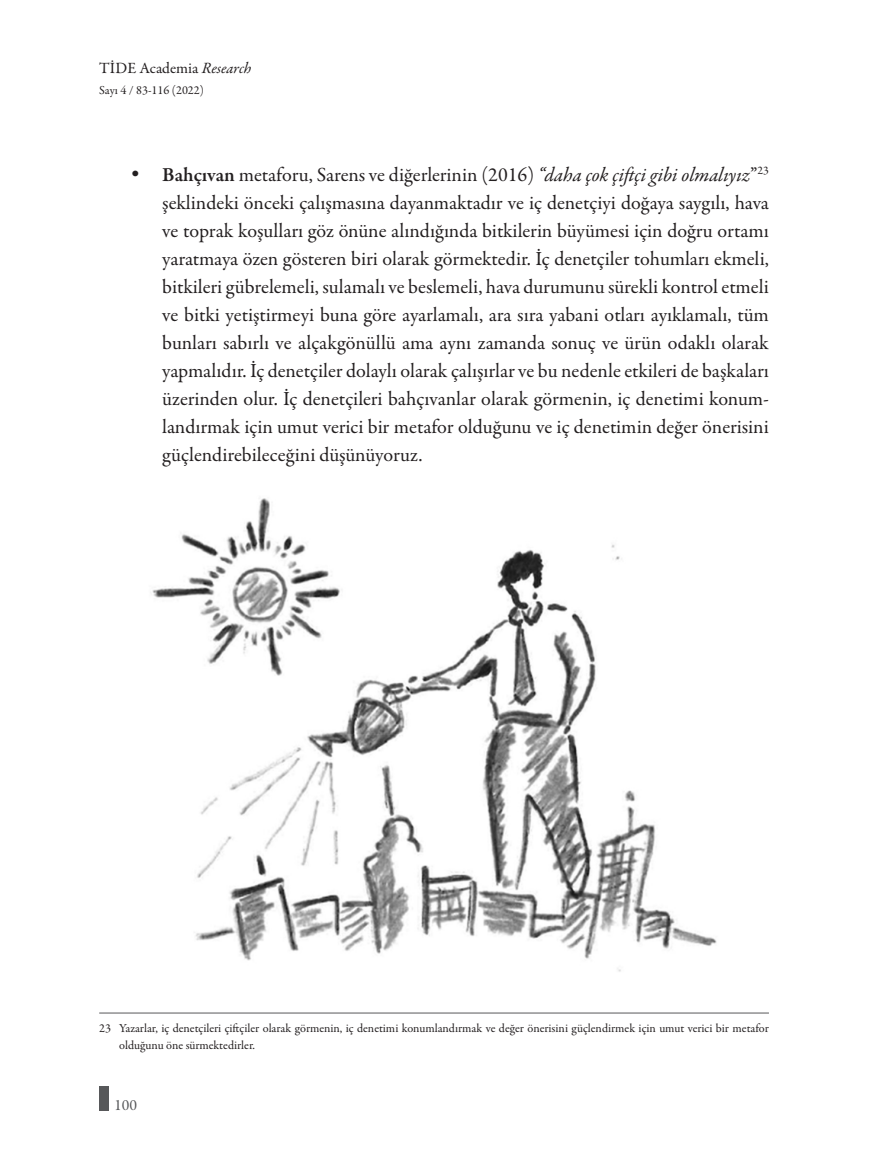
<style>
.page{position:relative;width:893px;height:1166px;background:#fff}
.page>*{position:absolute;margin:0;border:0;box-sizing:border-box;transform-origin:0 0}
.t1{font:20.12px/28px "Garamond Premr Pro";color:#231f20;text-align:justify}
.t2{font:15.75px "Garamond Premr Pro";color:#231f20}
.t3{font:15.75px "Garamond Premr Pro";color:#57585a}
.dipnot{font:12.25px/17.5px "Garamond Premr Pro";color:#231f20}
.s1{font-style:italic}
.s2{font-weight:600}
</style>
<div class="page">
<div style="left:99px;top:1086px;width:10px;height:24px;background:#57585a"></div>
<img style="left:152px;top:498px;width:565px;height:474px">
<hr style="left:99px;top:1012px;width:670px;height:1px;background:#57585a">
<p class="t2" style="left:99px;top:59px;width:154px">TİDE Academia <span class="s1">Research</span></p>
<p class="dipnot" style="left:99px;top:82px;width:106px">Sayı 4 / 83-116 (2022)</p>
<p class="t1" style="left:162px;top:161px;width:608px;text-indent:-32px">• <span class="s2">Bahçıvan</span> metaforu, Sarens ve diğerlerinin (2016) <span class="s1">“daha çok çiftçi gibi olmalıyız</span>”<sup>23 </sup>şeklindeki önceki çalışmasına dayanmaktadır ve iç denetçiyi doğaya saygılı, hava ve toprak koşulları göz önüne alındığında bitkilerin büyümesi için doğru ortamı yaratmaya özen gösteren biri olarak görmektedir. İç denetçiler tohumları ekmeli, bitkileri gübrelemeli, sulamalı ve beslemeli, hava durumunu sürekli kontrol etmeli ve bitki yetiştirmeyi buna göre ayarlamalı, ara sıra yabani otları ayıklamalı, tüm bunları sabırlı ve alçakgönüllü ama aynı zamanda sonuç ve ürün odaklı olarak yapmalıdır. İç denetçiler dolaylı olarak çalışırlar ve bu nedenle etkileri de başkaları üzerinden olur. İç denetçileri bahçıvanlar olarak görmenin, iç denetimi konum&shy;landırmak için umut verici bir metafor olduğunu ve iç denetimin değer önerisini güçlendirebileceğini düşünüyoruz.</p>
<p class="dipnot" style="left:119px;top:1019px;width:651px;text-indent:-20px">23 Yazarlar, iç denetçileri çiftçiler olarak görmenin, iç denetimi konumlandırmak ve değer önerisini güçlendirmek için umut verici bir metafor olduğunu öne sürmektedirler.</p>
<p class="t3" style="left:114px;top:1096px;width:24px">100</p>
</div>
